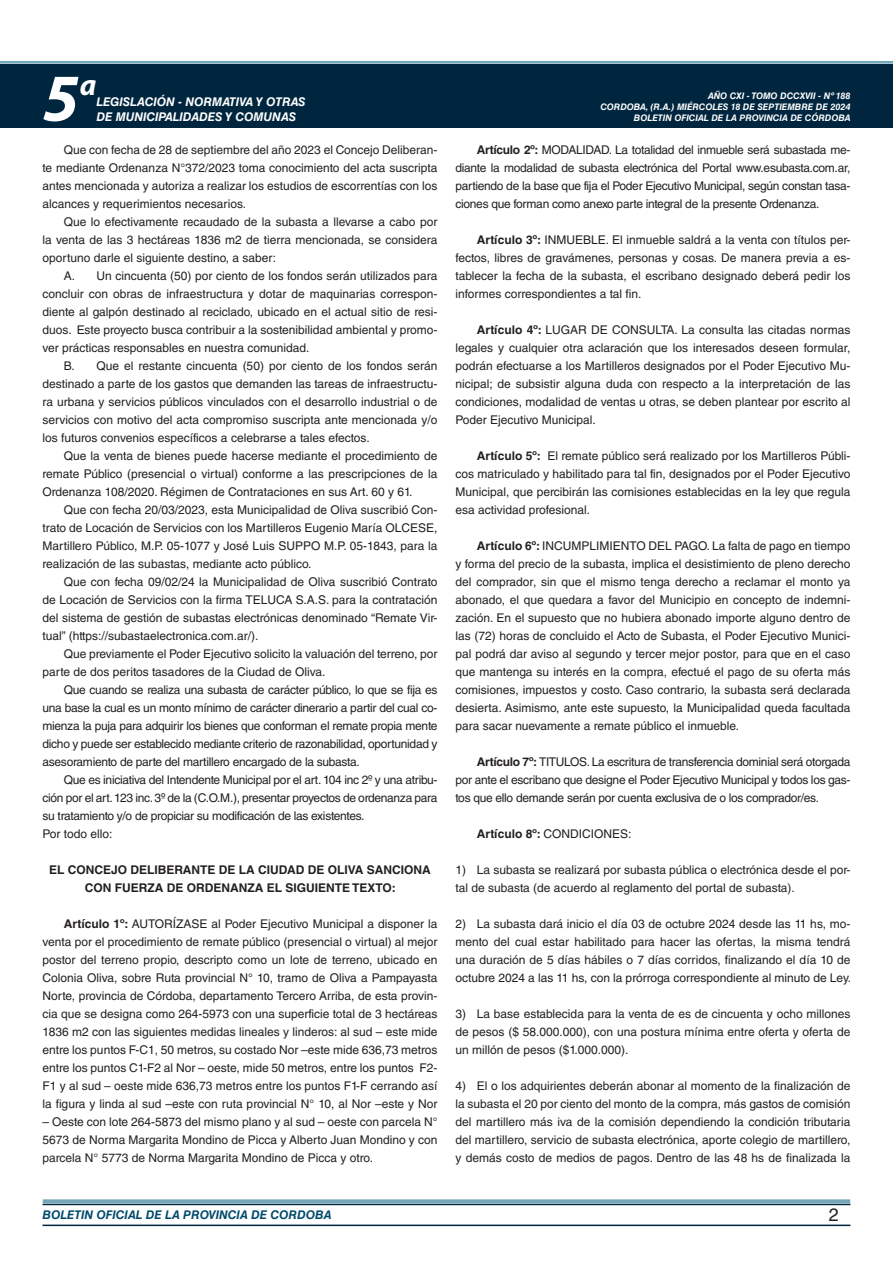
<style>
.page{position:relative;width:893px;height:1263px;background:#fff}
.page>*{position:absolute;margin:0;border:0;box-sizing:border-box;transform-origin:0 0}
.t1{font:italic 700 67.5px "Myriad Pro";color:#fff}
.t2{font:italic 700 30px "Myriad Pro";color:#fff}
.t3{font:18px "Helvetica LT Std";color:#231f20}
.TEXTO_BASE{font:12px/18px "Helvetica LT Std";color:#231f20;text-align:justify}
.RESUELVE{font:700 12px/18px "Helvetica LT Std";color:#231f20;text-align:center}
.t4{font:italic 700 12px "Helvetica LT Std";color:#fff}
.t5{font:italic 700 12px "Helvetica LT Std";color:#004b6c}
.t6{font:italic 700 9px/10.8px "Helvetica LT Std";color:#fff;text-align:right}
.s1{font-weight:700}
</style>
<div class="page">
<div style="left:0;top:61px;width:893px;height:6px;background:#fff;opacity:.75"></div>
<div style="left:0;top:64px;width:893px;height:64px;background:#00263f"></div>
<hr style="left:43px;top:1224px;width:807px;height:2px;background:#00263f">
<div style="left:42px;top:1198px;width:809px;height:8px;background:#fff;opacity:.75"></div>
<h1 class="t1" style="left:43px;top:54px;width:38px">5</h1>
<h2 class="t2" style="left:80px;top:66px;width:18px">a</h2>
<p class="t4" style="left:96px;top:95px;width:211px">LEGISLACIÓN - NORMATIVA Y OTRAS</p>
<p class="t4" style="left:96px;top:109px;width:201px">DE MUNICIPALIDADES Y COMUNAS</p>
<p class="TEXTO_BASE" style="left:43px;top:141px;width:396px;text-indent:21px">Que con fecha de 28 de septiembre del año 2023 el Concejo Deliberan&shy;te mediante Ordenanza N°372/2023 toma conocimiento del acta suscripta antes mencionada y autoriza a realizar los estudios de escorrentías con los alcances y requerimientos necesarios.</p>
<p class="TEXTO_BASE" style="left:43px;top:213px;width:396px;text-indent:21px">Que lo efectivamente recaudado de la subasta a llevarse a cabo por la venta de las 3 hectáreas 1836 m2 de tierra mencionada, se considera oportuno darle el siguiente destino, a saber:</p>
<p class="TEXTO_BASE" style="left:43px;top:267px;width:396px;text-indent:21px">A. Un cincuenta (50) por ciento de los fondos serán utilizados para concluir con obras de infraestructura y dotar de maquinarias correspon&shy;diente al galpón destinado al reciclado, ubicado en el actual sitio de resi&shy;duos. Este proyecto busca contribuir a la sostenibilidad ambiental y promo&shy;ver prácticas responsables en nuestra comunidad.</p>
<p class="TEXTO_BASE" style="left:43px;top:357px;width:396px;text-indent:21px">B. Que el restante cincuenta (50) por ciento de los fondos serán destinado a parte de los gastos que demanden las tareas de infraestructu&shy;ra urbana y servicios públicos vinculados con el desarrollo industrial o de servicios con motivo del acta compromiso suscripta ante mencionada y/o los futuros convenios específicos a celebrarse a tales efectos.</p>
<p class="TEXTO_BASE" style="left:43px;top:447px;width:396px;text-indent:21px">Que la venta de bienes puede hacerse mediante el procedimiento de remate Público (presencial o virtual) conforme a las prescripciones de la Ordenanza 108/2020. Régimen de Contrataciones en sus Art. 60 y 61.</p>
<p class="TEXTO_BASE" style="left:43px;top:501px;width:396px;text-indent:21px">Que con fecha 20/03/2023, esta Municipalidad de Oliva suscribió Con&shy;trato de Locación de Servicios con los Martilleros Eugenio María OLCESE, Martillero Público, M.P. 05-1077 y José Luis SUPPO M.P. 05-1843, para la realización de las subastas, mediante acto público.</p>
<p class="TEXTO_BASE" style="left:43px;top:573px;width:396px;text-indent:21px">Que con fecha 09/02/24 la Municipalidad de Oliva suscribió Contrato de Locación de Servicios con la firma TELUCA S.A.S. para la contratación del sistema de gestión de subastas electrónicas denominado “Remate Vir&shy;tual” (https://subastaelectronica.com.ar/).</p>
<p class="TEXTO_BASE" style="left:43px;top:645px;width:396px;text-indent:21px">Que previamente el Poder Ejecutivo solicito la valuación del terreno, por parte de dos peritos tasadores de la Ciudad de Oliva.</p>
<p class="TEXTO_BASE" style="left:43px;top:681px;width:396px;text-indent:21px">Que cuando se realiza una subasta de carácter público, lo que se fija es una base la cual es un monto mínimo de carácter dinerario a partir del cual co&shy;mienza la puja para adquirir los bienes que conforman el remate propia mente dicho y puede ser establecido mediante criterio de razonabilidad, oportunidad y asesoramiento de parte del martillero encargado de la subasta.</p>
<p class="TEXTO_BASE" style="left:43px;top:771px;width:396px;text-indent:21px">Que es iniciativa del Intendente Municipal por el art. 104 inc 2º y una atribu&shy;ción por el art. 123 inc. 3º de la (C.O.M.), presentar proyectos de ordenanza para su tratamiento y/o de propiciar su modificación de las existentes.</p>
<p class="TEXTO_BASE" style="left:43px;top:825px;width:71px">Por todo ello:</p>
<p class="RESUELVE" style="left:49px;top:860px;width:383px">EL CONCEJO DELIBERANTE DE LA CIUDAD DE OLIVA SANCIONA<br>CON FUERZA DE ORDENANZA EL SIGUIENTE TEXTO:</p>
<p class="TEXTO_BASE" style="left:43px;top:915px;width:396px;text-indent:21px"><span class="s1">Artículo 1º:</span> AUTORÍZASE al Poder Ejecutivo Municipal a disponer la venta por el procedimiento de remate público (presencial o virtual) al mejor postor del terreno propio, descripto como un lote de terreno, ubicado en Colonia Oliva, sobre Ruta provincial N° 10, tramo de Oliva a Pampayasta Norte, provincia de Córdoba, departamento Tercero Arriba, de esta provin&shy;cia que se designa como 264-5973 con una superficie total de 3 hectáreas 1836 m2 con las siguientes medidas lineales y linderos: al sud – este mide entre los puntos F-C1, 50 metros, su costado Nor –este mide 636,73 metros entre los puntos C1-F2 al Nor – oeste, mide 50 metros, entre los puntos F2- F1 y al sud – oeste mide 636,73 metros entre los puntos F1-F cerrando así la figura y linda al sud –este con ruta provincial N° 10, al Nor –este y Nor</p>
<p class="TEXTO_BASE" style="left:43px;top:1113px;width:396px">– Oeste con lote 264-5873 del mismo plano y al sud – oeste con parcela N° 5673 de Norma Margarita Mondino de Picca y Alberto Juan Mondino y con parcela N° 5773 de Norma Margarita Mondino de Picca y otro.</p>
<p class="t6" style="left:600px;top:91px;width:252px">AÑO CXI - TOMO DCCXVII - Nº 188<br>CORDOBA, (R.A.) MIÉRCOLES 18 DE SEPTIEMBRE DE 2024<br>BOLETIN OFICIAL DE LA PROVINCIA DE CÓRDOBA</p>
<p class="TEXTO_BASE" style="left:455px;top:141px;width:396px;text-indent:21px"><span class="s1">Artículo 2º:</span> MODALIDAD. La totalidad del inmueble será subastada me&shy;diante la modalidad de subasta electrónica del Portal www.esubasta.com.ar, partiendo de la base que fija el Poder Ejecutivo Municipal, según constan tasa&shy;ciones que forman como anexo parte integral de la presente Ordenanza.</p>
<p class="TEXTO_BASE" style="left:455px;top:231px;width:396px;text-indent:21px"><span class="s1">Artículo 3º:</span> INMUEBLE. El inmueble saldrá a la venta con títulos per&shy;fectos, libres de gravámenes, personas y cosas. De manera previa a es&shy;tablecer la fecha de la subasta, el escribano designado deberá pedir los informes correspondientes a tal fin.</p>
<p class="TEXTO_BASE" style="left:455px;top:321px;width:396px;text-indent:21px"><span class="s1">Artículo 4º:</span> LUGAR DE CONSULTA. La consulta las citadas normas legales y cualquier otra aclaración que los interesados deseen formular, podrán efectuarse a los Martilleros designados por el Poder Ejecutivo Mu&shy;nicipal; de subsistir alguna duda con respecto a la interpretación de las condiciones, modalidad de ventas u otras, se deben plantear por escrito al Poder Ejecutivo Municipal.</p>
<p class="TEXTO_BASE" style="left:455px;top:447px;width:396px;text-indent:21px"><span class="s1">Artículo 5º:</span> El remate público será realizado por los Martilleros Públi&shy;cos matriculado y habilitado para tal fin, designados por el Poder Ejecutivo Municipal, que percibirán las comisiones establecidas en la ley que regula esa actividad profesional.</p>
<p class="TEXTO_BASE" style="left:455px;top:537px;width:396px;text-indent:21px"><span class="s1">Artículo 6º:</span> INCUMPLIMIENTO DEL PAGO. La falta de pago en tiempo y forma del precio de la subasta, implica el desistimiento de pleno derecho del comprador, sin que el mismo tenga derecho a reclamar el monto ya abonado, el que quedara a favor del Municipio en concepto de indemni&shy;zación. En el supuesto que no hubiera abonado importe alguno dentro de las (72) horas de concluido el Acto de Subasta, el Poder Ejecutivo Munici&shy;pal podrá dar aviso al segundo y tercer mejor postor, para que en el caso que mantenga su interés en la compra, efectué el pago de su oferta más comisiones, impuestos y costo. Caso contrario, la subasta será declarada desierta. Asimismo, ante este supuesto, la Municipalidad queda facultada para sacar nuevamente a remate público el inmueble.</p>
<p class="TEXTO_BASE" style="left:455px;top:753px;width:396px;text-indent:21px"><span class="s1">Artículo 7º:</span> TITULOS. La escritura de transferencia dominial será otorgada por ante el escribano que designe el Poder Ejecutivo Municipal y todos los gas&shy;tos que ello demande serán por cuenta exclusiva de o los comprador/es.</p>
<p class="TEXTO_BASE" style="left:477px;top:825px;width:156px"><span class="s1">Artículo 8º:</span> CONDICIONES:</p>
<p class="TEXTO_BASE" style="left:455px;top:861px;width:396px">1) La subasta se realizará por subasta pública o electrónica desde el por&shy;tal de subasta (de acuerdo al reglamento del portal de subasta).</p>
<p class="TEXTO_BASE" style="left:455px;top:915px;width:397px">2) La subasta dará inicio el día 03 de octubre 2024 desde las 11 hs, mo&shy;mento del cual estar habilitado para hacer las ofertas, la misma tendrá una duración de 5 días hábiles o 7 días corridos, finalizando el día 10 de octubre 2024 a las 11 hs, con la prórroga correspondiente al minuto de Ley.</p>
<p class="TEXTO_BASE" style="left:455px;top:1005px;width:396px">3) La base establecida para la venta de es de cincuenta y ocho millones de pesos ($ 58.000.000), con una postura mínima entre oferta y oferta de un millón de pesos ($1.000.000).</p>
<p class="TEXTO_BASE" style="left:455px;top:1077px;width:396px">4) El o los adquirientes deberán abonar al momento de la finalización de la subasta el 20 por ciento del monto de la compra, más gastos de comisión del martillero más iva de la comisión dependiendo la condición tributaria del martillero, servicio de subasta electrónica, aporte colegio de martillero, y demás costo de medios de pagos. Dentro de las 48 hs de finalizada la</p>
<p class="t5" style="left:43px;top:1208px;width:290px">BOLETIN OFICIAL DE LA PROVINCIA DE CORDOBA</p>
<p class="t3" style="left:829px;top:1204px;width:12px">2</p>
</div>
